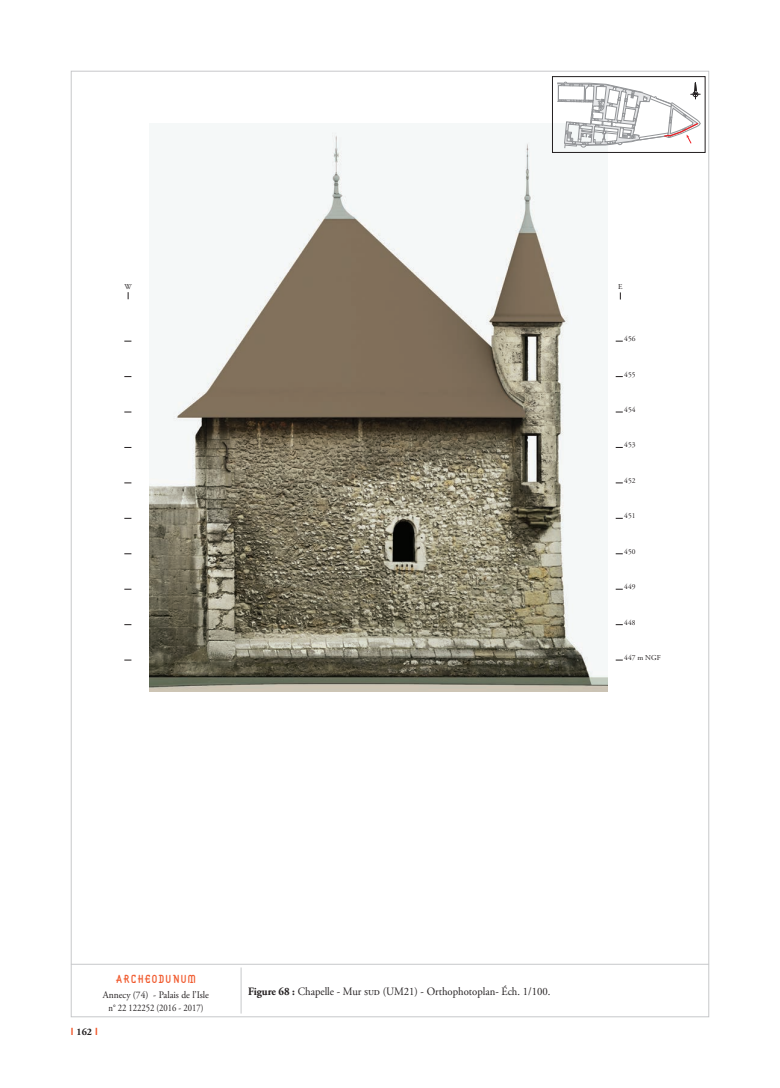
<style>
.page{position:relative;width:780px;height:1088px;background:#fff}
.page>*{position:absolute;margin:0;border:0;box-sizing:border-box;transform-origin:0 0}
.t1{font:17.5px "BD Viewmaster";color:#f15b2f;scale:.95 1}
.t2{font:11.25px "Adobe Garamond Pro";color:#231f20;scale:.95 1}
.t3{font:10px/12.5px "Adobe Garamond Pro";color:#231f20;text-align:center;scale:.95 1}
.t4{font:700 10px "Adobe Garamond Pro";color:#231f20}
.t5{font:7.5px "Adobe Garamond Pro";color:#231f20}
.s1{font-weight:700}
.s2{font-family:"Arial";color:#f15b2f}
</style>
<div class="page">
<hr style="left:241px;top:967px;width:1px;height:46px;background:#c7c8ca">
<hr style="left:71px;top:964px;width:638px;height:1px;background:#c7c8ca">
<img style="left:150px;top:124px;width:457px;height:568px">
<div style="left:552px;top:77px;width:153px;height:76px;border:1px solid #231f20"></div>
<svg style="left:557px;top:81px;width:143px;height:67px"></svg>
<p class="t5" style="left:124px;top:282px;width:9px">W</p>
<p class="t5" style="left:618px;top:282px;width:6px">E</p>
<p class="t5" style="left:624px;top:334px;width:13px">456</p>
<p class="t5" style="left:624px;top:370px;width:13px">455</p>
<p class="t5" style="left:624px;top:405px;width:13px">454</p>
<p class="t5" style="left:624px;top:441px;width:13px">453</p>
<p class="t5" style="left:624px;top:476px;width:13px">452</p>
<p class="t5" style="left:624px;top:511px;width:13px">451</p>
<p class="t5" style="left:624px;top:547px;width:13px">450</p>
<p class="t5" style="left:624px;top:582px;width:13px">449</p>
<p class="t5" style="left:624px;top:618px;width:13px">448</p>
<p class="t5" style="left:624px;top:653px;width:38px">447 m NGF</p>
<h1 class="t1" style="left:116px;top:972px;width:86px">ARCHEODUNUM</h1>
<p class="t3" style="left:103px;top:989px;width:113px">Annecy (74) - Palais de l’Isle n° 22 122252 (2016 - 2017)</p>
<p class="t2" style="left:248px;top:984px;width:319px"><span class="s1">Figure 68 :</span> Chapelle - Mur sud (UM21) - Orthophotoplan- Éch. 1/100.</p>
<p class="t4" style="left:71px;top:1026px;width:28px"><span class="s2">I</span> 162 <span class="s2">I</span></p>
</div>
